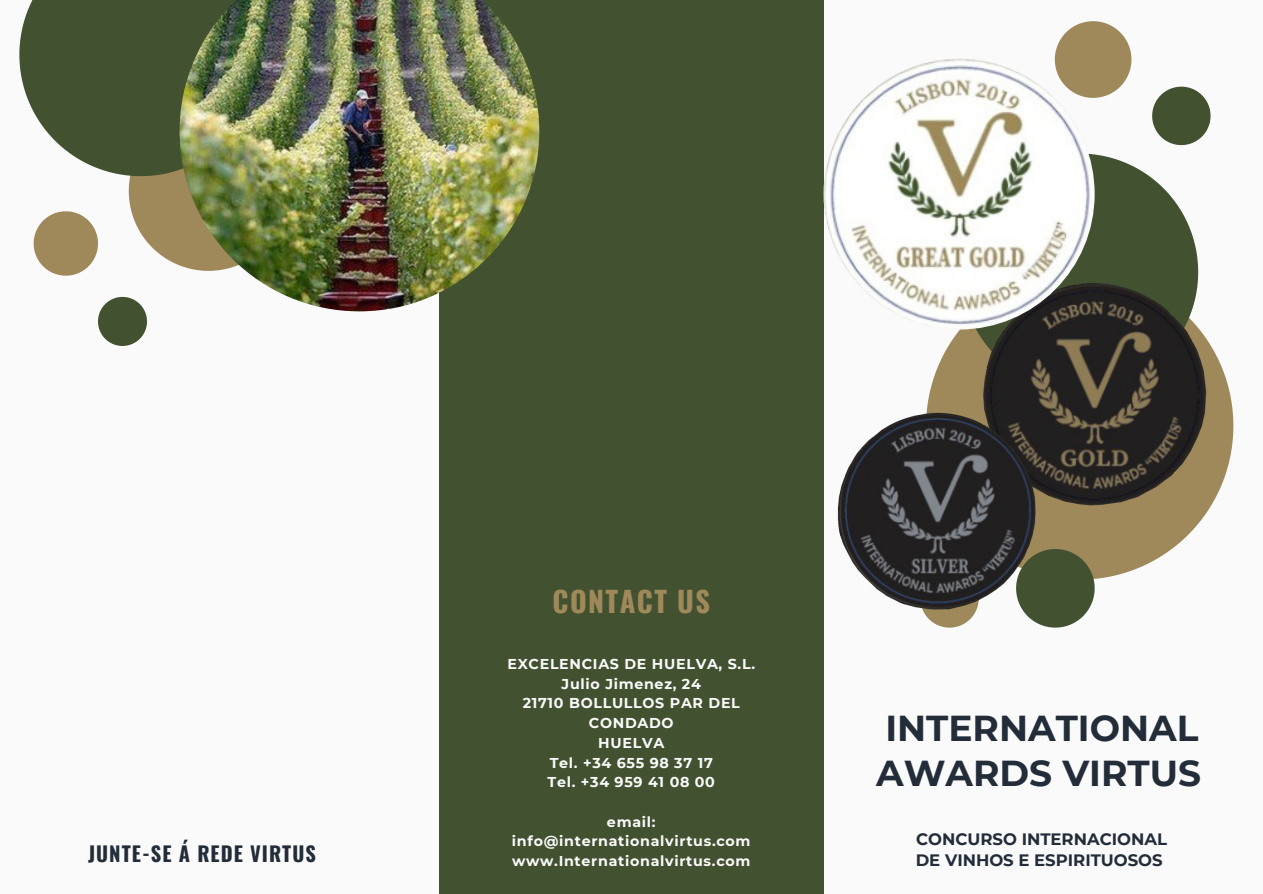
<style>
.page{position:relative;width:1263px;height:894px;background:#fff}
.page>*{position:absolute;margin:0;border:0;box-sizing:border-box;transform-origin:0 0}
.t1{font:700 36px/44.8px "Montserrat";color:#232d3a}
.t2{font:700 28.5px "Oswald";letter-spacing:.05em;color:#9f895b}
.t3{font:700 20.4px "Oswald";letter-spacing:.05em;color:#232d3a}
.t4{font:700 16.5px/20.9px "Montserrat";color:#232d3a}
.t5{font:700 14.25px/19.6px "Montserrat";letter-spacing:.05em;color:#fafafa;text-align:center}
</style>
<div class="page">
<div style="left:0;top:0;width:1263px;height:893px;background:#fafafa"></div>
<svg style="left:19px;top:0;width:161px;height:275px"></svg>
<svg style="left:98px;top:297px;width:49px;height:49px"></svg>
<div style="left:439px;top:0;width:385px;height:893px;background:#425130"></div>
<img style="left:180px;top:0;width:359px;height:311px">
<img style="left:1164px;top:86px;width:70px;height:469px">
<img style="left:837px;top:21px;width:327px;height:606px">
<img style="left:823px;top:58px;width:272px;height:271px;border-radius:50%">
<svg style="left:1016px;top:549px;width:79px;height:78px;background:#5d6749"></svg>
<h3 class="t3" style="left:88px;top:837px;width:229px">JUNTE-SE Á REDE VIRTUS</h3>
<h2 class="t2" style="left:552px;top:578px;width:159px">CONTACT US</h2>
<p class="t5" style="left:507px;top:654px;width:249px">EXCELENCIAS DE HUELVA, S.L.<br>Julio Jimenez, 24<br>21710 BOLLULLOS PAR DEL<br>CONDADO<br>HUELVA<br>Tel. +34 655 98 37 17<br>Tel. +34 959 41 08 00</p>
<p class="t5" style="left:512px;top:811px;width:240px">email: info@internationalvirtus.com www.Internationalvirtus.com</p>
<h1 class="t1" style="left:876px;top:705px;width:326px">INTERNATIONAL<br>AWARDS VIRTUS</h1>
<p class="t4" style="left:916px;top:828px;width:253px">CONCURSO INTERNACIONAL<br>DE VINHOS E ESPIRITUOSOS</p>
</div>
